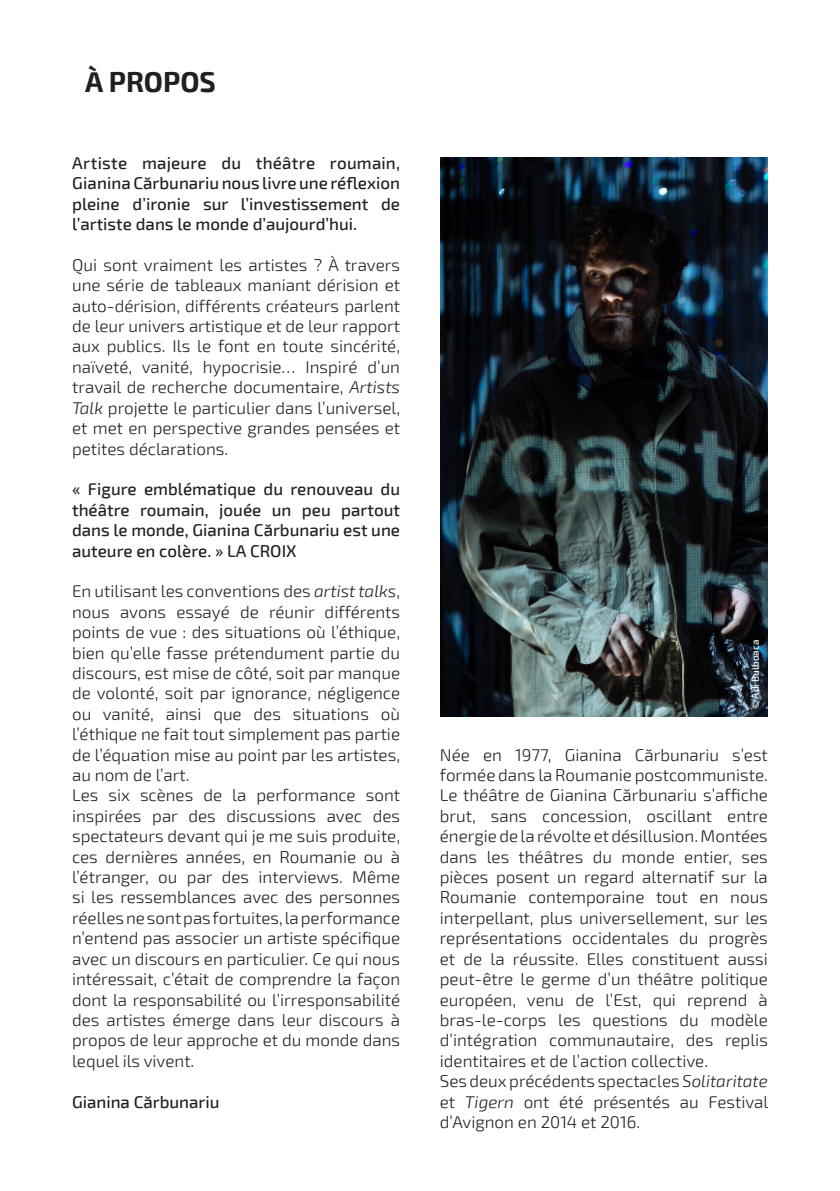
<style>
.page{position:relative;width:840px;height:1191px;background:#fff}
.page>*{position:absolute;margin:0;border:0;box-sizing:border-box;transform-origin:0 0}
.t1{font:700 28px "Exo 2";color:#231f20}
.t2{font:300 17px/20.4px "Exo 2";color:#231f20}
.t3{font:500 17px/20.4px "Exo 2";color:#231f20;text-align:justify}
.t4{font:500 10px "Exo 2";color:#fff}
.s1{font-style:italic}
</style>
<div class="page">
<img style="left:440px;top:158px;width:327px;height:558px">
<h1 class="t1" style="left:85px;top:66px;width:132px">À PROPOS</h1>
<p class="t3" style="left:72px;top:153px;width:329px">Artiste majeure du théâtre roumain, Gianina Cărbunariu nous livre une réflexion pleine d’ironie sur l’investissement de l’artiste dans le monde d’aujourd’hui.</p>
<p class="t2" style="left:72px;top:255px;width:329px;text-align:justify">Qui sont vraiment les artistes ? À travers une série de tableaux maniant dérision et auto-dérision, différents créateurs parlent de leur univers artistique et de leur rapport aux publics. Ils le font en toute sincérité, naïveté, vanité, hypocrisie… Inspiré d’un travail de recherche documentaire, <span class="s1">Artists Talk</span> projette le particulier dans l’universel, et met en perspective grandes pensées et petites déclarations.</p>
<p class="t3" style="left:72px;top:479px;width:329px">« Figure emblématique du renouveau du théâtre roumain, jouée un peu partout dans le monde, Gianina Cărbunariu est une auteure en colère. » LA CROIX</p>
<p class="t2" style="left:72px;top:581px;width:329px">En utilisant les conventions des <span class="s1">artist talks</span>, nous avons essayé de réunir différents points de vue : des situations où l’éthique, bien qu’elle fasse prétendument partie du discours, est mise de côté, soit par manque de volonté, soit par ignorance, négligence ou vanité, ainsi que des situations où l’éthique ne fait tout simplement pas partie de l’équation mise au point par les artistes, au nom de l’art.<br>Les six scènes de la performance sont inspirées par des discussions avec des spectateurs devant qui je me suis produite, ces dernières années, en Roumanie ou à l’étranger, ou par des interviews. Même si les ressemblances avec des personnes réelles ne sont pas fortuites, la performance n’entend pas associer un artiste spécifique avec un discours en particulier. Ce qui nous intéressait, c’était de comprendre la façon dont la responsabilité ou l’irresponsabilité des artistes émerge dans leur discours à propos de leur approche et du monde dans lequel ils vivent.</p>
<p class="t3" style="left:72px;top:1091px;width:149px">Gianina Cărbunariu</p>
<p class="t4" style="left:749px;top:709px;width:71px;rotate:-90deg">© Adi Bulboaca</p>
<p class="t2" style="left:439px;top:745px;width:330px">Née en 1977, Gianina Cărbunariu s’est formée dans la Roumanie postcommuniste.<br>Le théâtre de Gianina Cărbunariu s’affiche brut, sans concession, oscillant entre énergie de la révolte et désillusion. Montées dans les théâtres du monde entier, ses pièces posent un regard alternatif sur la Roumanie contemporaine tout en nous interpellant, plus universellement, sur les représentations occidentales du progrès et de la réussite. Elles constituent aussi peut-être le germe d’un théâtre politique européen, venu de l’Est, qui reprend à bras-le-corps les questions du modèle d’intégration communautaire, des replis identitaires et de l’action collective.<br>Ses deux précédents spectacles <span class="s1">Solitaritate </span>et <span class="s1">Tigern</span> ont été présentés au Festival d’Avignon en 2014 et 2016.</p>
</div>
